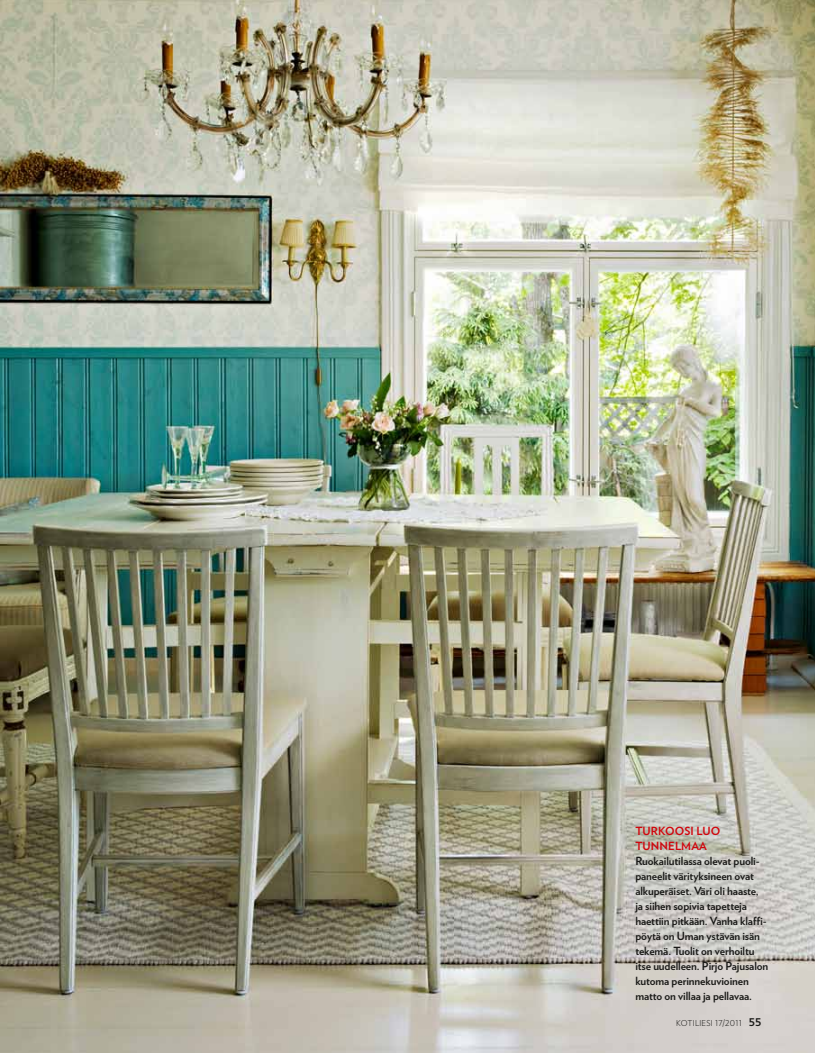
<style>
.page{position:relative;width:815px;height:1053px;background:#fff}
.page>*{position:absolute;margin:0;border:0;box-sizing:border-box;transform-origin:0 0}
.t1{font:700 11.25px/15px "Verlag";letter-spacing:-.01em;color:#1a1a18}
.t2{font:700 11.25px/15px "Verlag";color:#d1050c}
.t3{font:300 8.12px "Verlag";letter-spacing:.03em;color:#1a1a18}
.s1{font-weight:700;font-size:10.62px}
</style>
<div class="page">
<img style="left:0;top:0;width:815px;height:1052px">
<p class="t2" style="left:635px;top:822px;width:86px">Tu rkoosi luo tunnelmaa</p>
<p class="t1" style="left:635px;top:852px;width:134px">Ruokailutilassa olevat puoli&shy;paneelit värityksineen ovat alkuperäiset. Väri oli haaste, ja siihen sopivia tapetteja haettiin pitkään. Vanha klaffi&shy;pöytä on Uman ystävän isän tekemä. Tuolit on verhoiltu itse uudelleen. Pirjo Pajusalon kutoma perinnekuvioinen matto on villaa ja pellavaa.</p>
<p class="t3" style="left:676px;top:1017px;width:87px">KOTILIESI 17/2011 <span class="s1">55</span></p>
</div>
